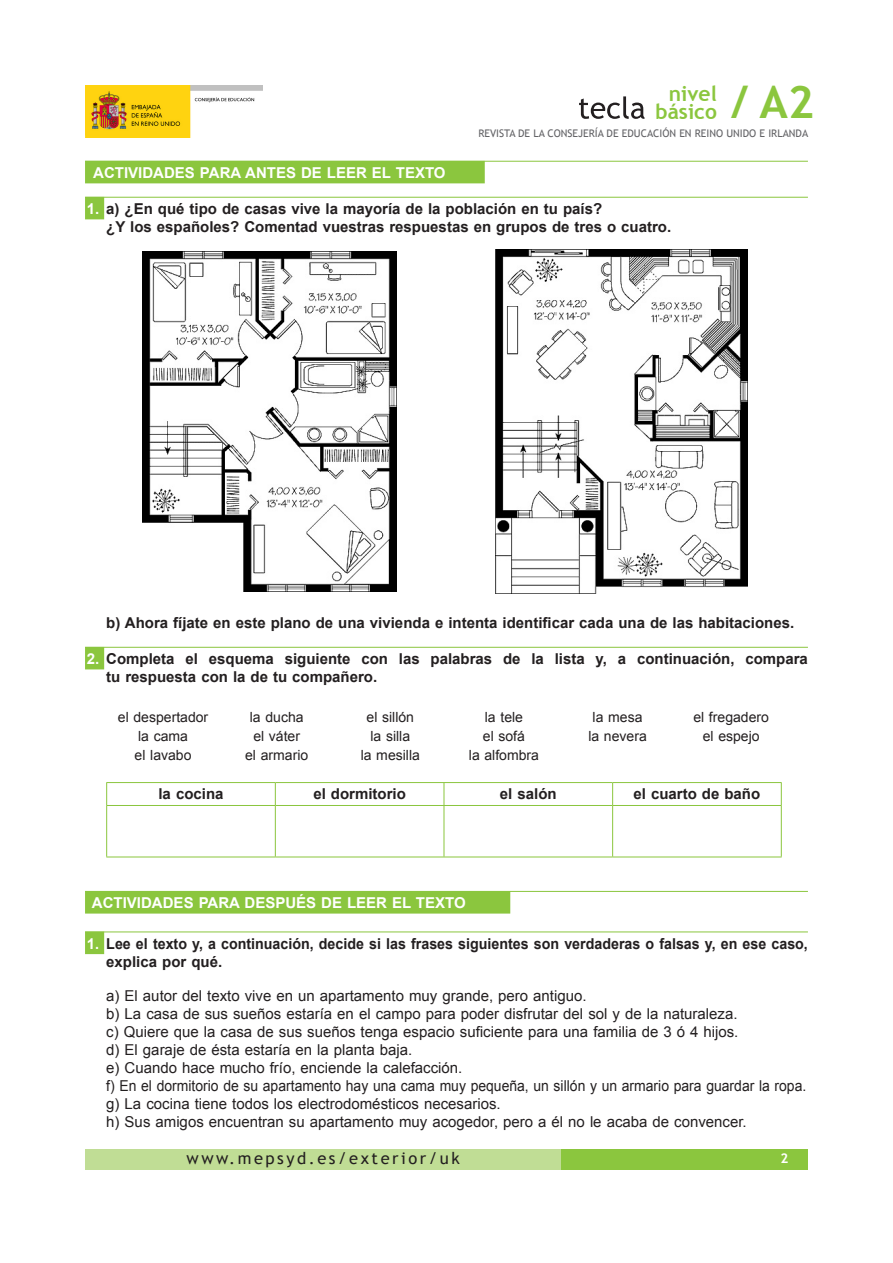
<style>
.page{position:relative;width:893px;height:1263px;background:#fff}
.page>*{position:absolute;margin:0;border:0;box-sizing:border-box;transform-origin:0 0}
.t1{font:700 45px "Trebuchet MS";color:#8bc63e}
.t2{font:700 21px "Trebuchet MS";color:#8bc63e}
.t3{font:16.5px "Trebuchet MS";letter-spacing:.155em;color:#231f20}
.t4{font:15px "Arial";color:#231f20}
.LADILLO_1{font:700 15px "Arial";color:#231f20}
.t5{font:15px "Arial";color:#231f20;scale:.93 1}
.LADILLO_1-2{font:700 15px "Arial";color:#231f20;scale:.95 1}
.ACTIVIDADES_2{font:700 15px "Arial";color:#fff}
.ACTIVIDADES_1{font:700 15px "Arial";color:#fff}
.t6{font:14.1px "Arial";color:#231f20}
.t7{font:700 13.5px "Trebuchet MS";color:#fff}
.t8{font:10.5px "Trebuchet MS";color:#636366}
.s1{color:#fff}
</style>
<div class="page">
<div style="left:85px;top:1149px;width:723px;height:20px;background:#8bc63e"></div>
<div style="left:85px;top:1149px;width:476px;height:20px;background:#c0dd95"></div>
<svg style="left:579px;top:96px;width:65px;height:23px"></svg>
<img style="left:85px;top:85px;width:178px;height:52px">
<div style="left:85px;top:161px;width:400px;height:22px;background:#8bc63e"></div>
<hr style="left:85px;top:161px;width:723px;height:1px;background:#8bc63e">
<div style="left:85px;top:197px;width:19px;height:22px;background:#8bc63e"></div>
<hr style="left:85px;top:197px;width:723px;height:1px;background:#8bc63e">
<div style="left:85px;top:647px;width:19px;height:22px;background:#8bc63e"></div>
<hr style="left:85px;top:647px;width:723px;height:1px;background:#8bc63e">
<div style="left:85px;top:931px;width:19px;height:23px;background:#8bc63e"></div>
<hr style="left:85px;top:931px;width:723px;height:1px;background:#8bc63e">
<hr style="left:106px;top:782px;width:169px;height:1px;background:#8bc63e">
<svg style="left:106px;top:783px;width:1px;height:22px"></svg>
<hr style="left:275px;top:782px;width:169px;height:1px;background:#8bc63e">
<svg style="left:275px;top:783px;width:1px;height:22px"></svg>
<hr style="left:444px;top:782px;width:169px;height:1px;background:#8bc63e">
<svg style="left:444px;top:783px;width:1px;height:22px"></svg>
<hr style="left:613px;top:782px;width:169px;height:1px;background:#8bc63e">
<svg style="left:612px;top:783px;width:1px;height:22px"></svg>
<svg style="left:781px;top:783px;width:1px;height:22px"></svg>
<hr style="left:106px;top:805px;width:169px;height:1px;background:#8bc63e">
<hr style="left:106px;top:806px;width:1px;height:51px;background:#8bc63e">
<hr style="left:275px;top:805px;width:169px;height:1px;background:#8bc63e">
<hr style="left:275px;top:806px;width:1px;height:51px;background:#8bc63e">
<hr style="left:444px;top:805px;width:169px;height:1px;background:#8bc63e">
<hr style="left:444px;top:806px;width:1px;height:51px;background:#8bc63e">
<hr style="left:613px;top:805px;width:169px;height:1px;background:#8bc63e">
<hr style="left:612px;top:806px;width:1px;height:51px;background:#8bc63e">
<hr style="left:781px;top:806px;width:1px;height:51px;background:#8bc63e">
<hr style="left:106px;top:857px;width:169px;height:1px;background:#8bc63e">
<hr style="left:275px;top:857px;width:169px;height:1px;background:#8bc63e">
<hr style="left:444px;top:857px;width:169px;height:1px;background:#8bc63e">
<hr style="left:613px;top:857px;width:169px;height:1px;background:#8bc63e">
<img style="left:143px;top:251px;width:254px;height:341px">
<img style="left:496px;top:249px;width:251px;height:345px">
<div style="left:85px;top:891px;width:425px;height:22px;background:#8bc63e"></div>
<hr style="left:85px;top:891px;width:723px;height:1px;background:#8bc63e">
<p class="t2" style="left:669px;top:80px;width:49px">nivel</p>
<p class="t2" style="left:655px;top:98px;width:63px">básico</p>
<p class="t1" style="left:731px;top:74px;width:85px">/ A2</p>
<p class="t8" style="left:478px;top:128px;width:331px">REVISTA DE LA CONSEJERÍA DE EDUCACIÓN EN REINO UNIDO E IRLANDA</p>
<p class="ACTIVIDADES_1" style="left:93px;top:163px;width:354px">ACTIVIDADES PARA ANTES DE LEER EL TEXTO</p>
<p class="LADILLO_1" style="left:87px;top:199px;width:517px"><span class="s1">1.</span> a) ¿En qué tipo de casas vive la mayoría de la población en tu país?</p>
<p class="LADILLO_1" style="left:106px;top:217px;width:566px">¿Y los españoles? Comentad vuestras respuestas en grupos de tres o cuatro.</p>
<p class="LADILLO_1" style="left:106px;top:613px;width:689px">b) Ahora fíjate en este plano de una vivienda e intenta identificar cada una de las habitaciones.</p>
<p class="LADILLO_1" style="left:87px;top:649px;width:722px"><span class="s1">2.</span> Completa el esquema siguiente con las palabras de la lista y, a continuación, compara</p>
<p class="LADILLO_1" style="left:106px;top:667px;width:272px">tu respuesta con la de tu compañero.</p>
<p class="t6" style="left:118px;top:708px;width:92px">el despertador</p>
<p class="t6" style="left:250px;top:708px;width:55px">la ducha</p>
<p class="t6" style="left:367px;top:708px;width:49px">el sillón</p>
<p class="t6" style="left:485px;top:708px;width:40px">la tele</p>
<p class="t6" style="left:593px;top:708px;width:51px">la mesa</p>
<p class="t6" style="left:693px;top:708px;width:77px">el fregadero</p>
<p class="t6" style="left:138px;top:727px;width:51px">la cama</p>
<p class="t6" style="left:253px;top:727px;width:48px">el váter</p>
<p class="t6" style="left:370px;top:727px;width:41px">la silla</p>
<p class="t6" style="left:483px;top:727px;width:44px">el sofá</p>
<p class="t6" style="left:588px;top:727px;width:60px">la nevera</p>
<p class="t6" style="left:703px;top:727px;width:58px">el espejo</p>
<p class="t6" style="left:135px;top:746px;width:58px">el lavabo</p>
<p class="t6" style="left:245px;top:746px;width:65px">el armario</p>
<p class="t6" style="left:361px;top:746px;width:61px">la mesilla</p>
<p class="t6" style="left:469px;top:746px;width:72px">la alfombra</p>
<p class="LADILLO_1" style="left:158px;top:784px;width:67px">la cocina</p>
<p class="LADILLO_1" style="left:313px;top:784px;width:94px">el dormitorio</p>
<p class="LADILLO_1" style="left:500px;top:784px;width:58px">el salón</p>
<p class="LADILLO_1" style="left:634px;top:784px;width:128px">el cuarto de baño</p>
<p class="ACTIVIDADES_2" style="left:92px;top:893px;width:375px">ACTIVIDADES PARA DESPUÉS DE LEER EL TEXTO</p>
<p class="LADILLO_1-2" style="left:87px;top:933px;width:760px"><span class="s1">1.</span> Lee el texto y, a continuación, decide si las frases siguientes son verdaderas o falsas y, en ese caso,</p>
<p class="LADILLO_1" style="left:106px;top:951px;width:117px">explica por qué.</p>
<p class="t4" style="left:106px;top:986px;width:482px">a) El autor del texto vive en un apartamento muy grande, pero antiguo.</p>
<p class="t4" style="left:106px;top:1004px;width:633px">b) La casa de sus sueños estaría en el campo para poder disfrutar del sol y de la naturaleza.</p>
<p class="t4" style="left:106px;top:1022px;width:634px">c) Quiere que la casa de sus sueños tenga espacio suficiente para una familia de 3 ó 4 hijos.</p>
<p class="t4" style="left:106px;top:1040px;width:308px">d) El garaje de ésta estaría en la planta baja.</p>
<p class="t4" style="left:106px;top:1058px;width:358px">e) Cuando hace mucho frío, enciende la calefacción.</p>
<p class="t5" style="left:106px;top:1076px;width:754px">f) En el dormitorio de su apartamento hay una cama muy pequeña, un sillón y un armario para guardar la ropa.</p>
<p class="t4" style="left:106px;top:1094px;width:396px">g) La cocina tiene todos los electrodomésticos necesarios.</p>
<p class="t4" style="left:106px;top:1112px;width:642px">h) Sus amigos encuentran su apartamento muy acogedor, pero a él no le acaba de convencer.</p>
<p class="t3" style="left:187px;top:1148px;width:275px">www.mepsyd.es/exterior/uk</p>
<p class="t7" style="left:780px;top:1149px;width:9px">2</p>
</div>
